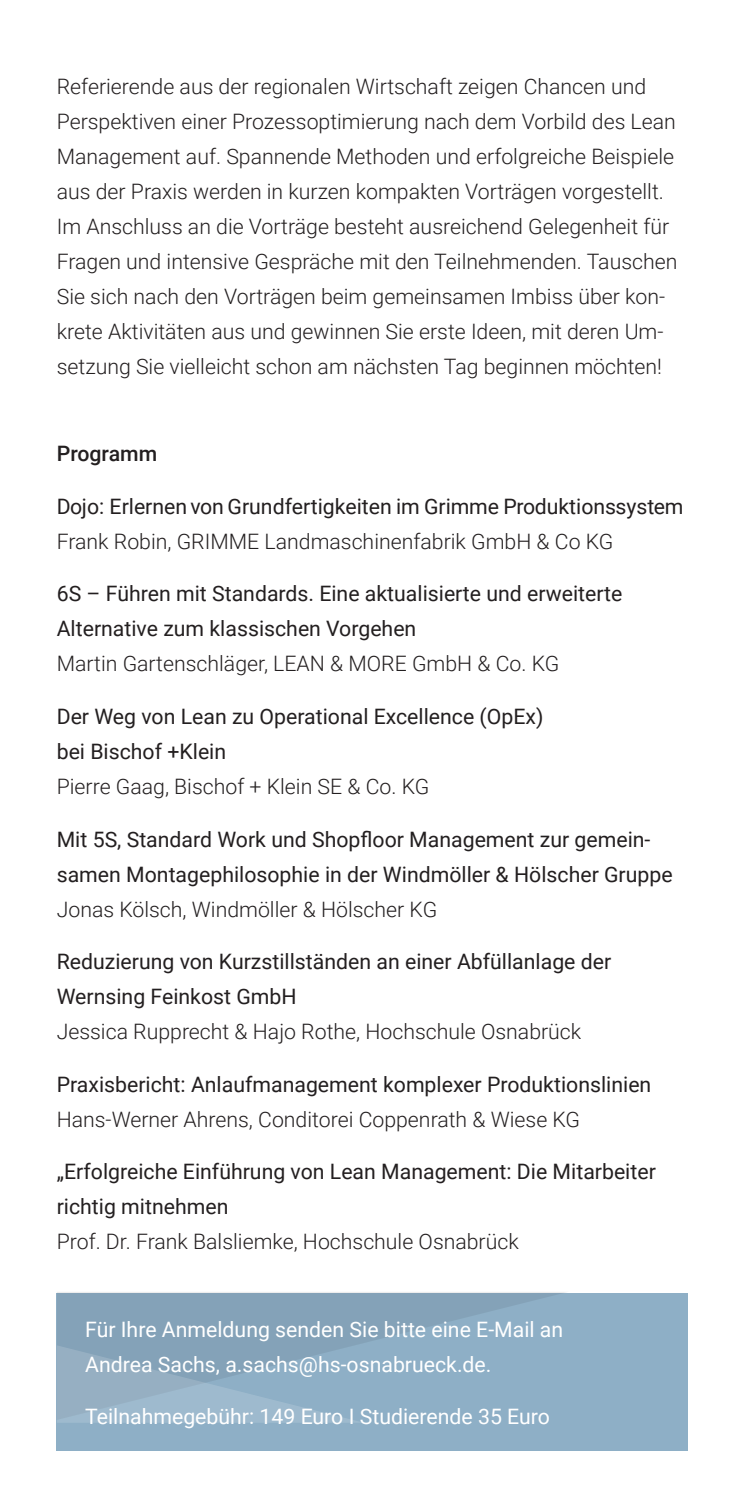
<style>
.page{position:relative;width:745px;height:1489px;background:#fff}
.page>*{position:absolute;margin:0;border:0;box-sizing:border-box;transform-origin:0 0}
.t1{font:300 21.25px/35px "Roboto";color:#231f20}
.t2{font:21.25px/35px "Roboto";color:#231f20}
.t3{font:21.25px/35px "Roboto";color:#fff}
.t4{font:500 21.25px "Roboto";color:#231f20}
</style>
<div class="page">
<div style="left:57px;top:1293px;width:630px;height:157px;background:#8eafc6"></div>
<svg style="left:57px;top:1292px;width:509px;height:53px;fill:#84a2b8"></svg>
<svg style="left:57px;top:1345px;width:301px;height:77px"></svg>
<p class="t1" style="left:57px;top:68px;width:621px">Referierende aus der regionalen Wirtschaft zeigen Chancen und Perspektiven einer Prozessoptimierung nach dem Vorbild des Lean Management auf. Spannende Methoden und erfolgreiche Beispiele aus der Praxis werden in kurzen kompakten Vorträgen vorgestellt.<br>I m Anschluss an die Vorträge besteht ausreichend Gelegenheit für Fragen und intensive Gespräche mit den Teilnehmenden. Tauschen Sie sich nach den Vorträgen beim gemeinsamen I mbiss über kon&shy;krete Aktivitäten aus und gewinnen Sie erste I deen, mit deren Um&shy;setzung Sie vielleicht schon am nächsten Tag beginnen möchten!</p>
<p class="t4" style="left:57px;top:439px;width:102px">Programm</p>
<p class="t2" style="left:57px;top:488px;width:627px">Dojo: Erlernen von Grundfertigkeiten im Grimme Produktionssystem</p>
<p class="t1" style="left:57px;top:523px;width:558px">Frank Robin, GRI MME Landmaschinenfabrik GmbH &amp; Co KG</p>
<p class="t2" style="left:57px;top:575px;width:567px">6S – Führen mit Standards. Eine aktualisierte und erweiterte<br>Alternative zum klassischen Vorgehen</p>
<p class="t1" style="left:57px;top:645px;width:324px">Martin Gartenschläger, LEAN &amp; MORE</p>
<p class="t1" style="left:412px;top:645px;width:149px">GmbH &amp; Co. KG</p>
<p class="t2" style="left:57px;top:698px;width:488px">Der Weg von Lean zu Operational Excellence (OpEx) bei Bischof +Klein</p>
<p class="t1" style="left:57px;top:768px;width:374px">Pierre Gaag, Bischof + Klein SE &amp; Co. KG</p>
<p class="t2" style="left:57px;top:820px;width:617px">Mit 5S, Standard Work und Shopfloor Management zur gemein&shy;samen Montagephilosophie in der Windmöller &amp; Hölscher Gruppe</p>
<p class="t1" style="left:57px;top:890px;width:382px">Jonas Kölsch, Windmöller &amp; Hölscher KG</p>
<p class="t2" style="left:57px;top:943px;width:555px">Reduzierung von Kurzstillständen an einer Abfüllanlage der<br>Wernsing Feinkost GmbH</p>
<p class="t1" style="left:57px;top:1013px;width:525px">Jessica Rupprecht &amp; Hajo Rothe, Hochschule Osnabrück</p>
<p class="t2" style="left:57px;top:1065px;width:595px">Praxisbericht: Anlaufmanagement komplexer Produktionslinien</p>
<p class="t1" style="left:57px;top:1100px;width:524px">Hans-Werner Ahrens, Conditorei Coppenrath &amp; Wiese KG</p>
<p class="t2" style="left:57px;top:1153px;width:600px">„Erfolgreiche Einführung von Lean M anagement: Die M itarbeiter richtig mitnehmen</p>
<p class="t1" style="left:57px;top:1223px;width:463px">Prof. Dr. Frank Balsliemke, Hochschule Osnabrück</p>
<p class="t3" style="left:85px;top:1310px;width:479px">Für I hre Anmeldung senden Sie bitte eine E-Mail an<br>Andrea Sachs, a.sachs@hs-osnabrueck.de.</p>
<p class="t3" style="left:85px;top:1398px;width:466px">Teilnahmegebühr: 149 Euro I Studierende 35 Euro</p>
</div>
